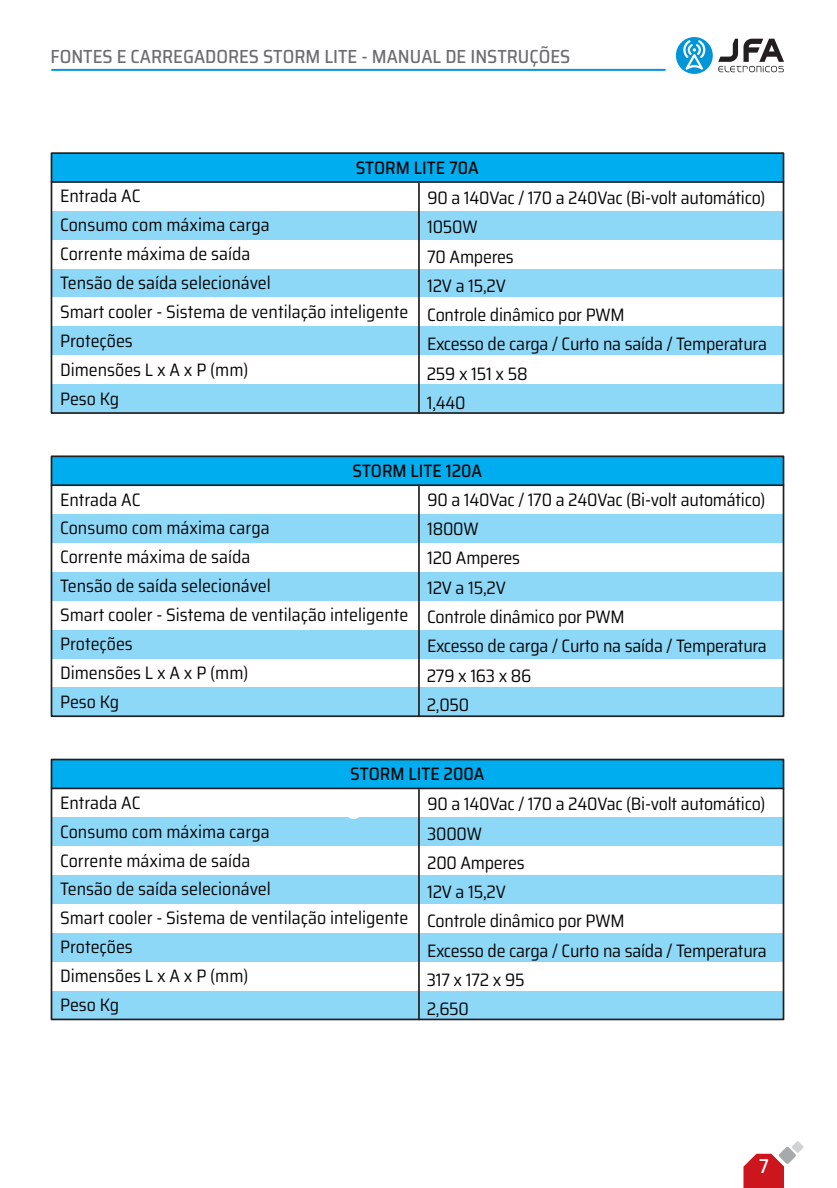
<style>
.page{position:relative;width:837px;height:1188px;background:#fff}
.page>*{position:absolute;margin:0;border:0;box-sizing:border-box;transform-origin:0 0}
.t1{font:500 semi-condensed 20px "Saira";color:#fff}
.t2{font:500 semi-condensed 19px "Saira";color:#6c6d70}
.t3{font:semi-condensed 18px/28.8px "Saira";color:#040504}
.t4{font:500 semi-condensed 18px "Saira";color:#040504}
</style>
<div class="page">
<div style="left:51px;top:759px;width:732px;height:29px;background:#00aeef"></div>
<div style="left:51px;top:990px;width:732px;height:29px;background:#8dd7f7"></div>
<div style="left:51px;top:875px;width:732px;height:29px;background:#8dd7f7"></div>
<div style="left:51px;top:817px;width:732px;height:29px;background:#8dd7f7"></div>
<div style="left:51px;top:933px;width:732px;height:28px;background:#8dd7f7"></div>
<hr style="left:418px;top:790px;width:1px;height:229px;background:#231f20">
<div style="left:51px;top:758px;width:733px;height:262px;border:2px solid #231f20"></div>
<hr style="left:51px;top:787px;width:732px;height:2px;background:#231f20">
<svg style="left:348px;top:817px;width:11px;height:2px"></svg>
<div style="left:51px;top:153px;width:732px;height:29px;background:#00aeef"></div>
<div style="left:51px;top:384px;width:732px;height:29px;background:#8dd7f7"></div>
<div style="left:51px;top:269px;width:732px;height:28px;background:#8dd7f7"></div>
<div style="left:51px;top:211px;width:732px;height:29px;background:#8dd7f7"></div>
<div style="left:51px;top:326px;width:732px;height:29px;background:#8dd7f7"></div>
<hr style="left:418px;top:183px;width:1px;height:230px;background:#231f20">
<div style="left:51px;top:152px;width:733px;height:262px;border:2px solid #231f20"></div>
<hr style="left:51px;top:181px;width:732px;height:2px;background:#231f20">
<svg style="left:743px;top:1141px;width:60px;height:47px"></svg>
<svg style="left:675px;top:37px;width:37px;height:37px"></svg>
<svg style="left:718px;top:39px;width:65px;height:33px"></svg>
<hr style="left:52px;top:69px;width:612px;height:2px;background:#0095d9">
<div style="left:51px;top:456px;width:732px;height:29px;background:#00aeef"></div>
<div style="left:51px;top:687px;width:732px;height:29px;background:#8dd7f7"></div>
<div style="left:51px;top:572px;width:732px;height:29px;background:#8dd7f7"></div>
<div style="left:51px;top:514px;width:732px;height:29px;background:#8dd7f7"></div>
<div style="left:51px;top:629px;width:732px;height:29px;background:#8dd7f7"></div>
<hr style="left:418px;top:486px;width:1px;height:230px;background:#231f20">
<div style="left:51px;top:455px;width:733px;height:262px;border:2px solid #231f20"></div>
<hr style="left:51px;top:484px;width:732px;height:2px;background:#231f20">
<p class="t2" style="left:50px;top:42px;width:521px">FONTES E CARREGADORES STORM LITE - MANUAL DE INSTRUÇÕES</p>
<p class="t4" style="left:355px;top:153px;width:124px">STORM LITE 70A</p>
<p class="t3" style="left:426px;top:183px;width:341px">90 a 140Vac / 170 a 240Vac (Bi-volt automático)<br>1050W<br>70 Amperes<br>12V a 15,2V<br>Controle dinâmico por PWM<br>Excesso de carga / Curto na saída / Temperatura<br>259 x 151 x 58<br>1,440</p>
<p class="t3" style="left:60px;top:182px;width:350px">Entrada AC<br>Consumo com máxima carga<br>Corrente máxima de saída<br>Tensão de saída selecionável<br>Smart cooler - Sistema de ventilação inteligente<br>Proteções<br>Dimensões L x A x P (mm)<br>Peso Kg</p>
<p class="t4" style="left:352px;top:456px;width:131px">STORM LITE 120A</p>
<p class="t3" style="left:426px;top:484px;width:341px;line-height:29.4px">90 a 140Vac / 170 a 240Vac (Bi-volt automático)<br>1800W<br>120 Amperes<br>12V a 15,2V<br>Controle dinâmico por PWM<br>Excesso de carga / Curto na saída / Temperatura<br>279 x 163 x 86<br>2,050</p>
<p class="t3" style="left:60px;top:485px;width:350px">Entrada AC<br>Consumo com máxima carga<br>Corrente máxima de saída<br>Tensão de saída selecionável<br>Smart cooler - Sistema de ventilação inteligente<br>Proteções<br>Dimensões L x A x P (mm)<br>Peso Kg</p>
<p class="t4" style="left:350px;top:760px;width:136px">STORM LITE 200A</p>
<p class="t3" style="left:426px;top:789px;width:341px">90 a 140Vac / 170 a 240Vac (Bi-volt automático)<br>3000W<br>200 Amperes<br>12V a 15,2V<br>Controle dinâmico por PWM<br>Excesso de carga / Curto na saída / Temperatura<br>317 x 172 x 95<br>2,650</p>
<p class="t3" style="left:60px;top:788px;width:350px">Entrada AC<br>Consumo com máxima carga<br>Corrente máxima de saída<br>Tensão de saída selecionável<br>Smart cooler - Sistema de ventilação inteligente<br>Proteções<br>Dimensões L x A x P (mm)<br>Peso Kg</p>
<p class="t1" style="left:758px;top:1150px;width:11px">7</p>
</div>
